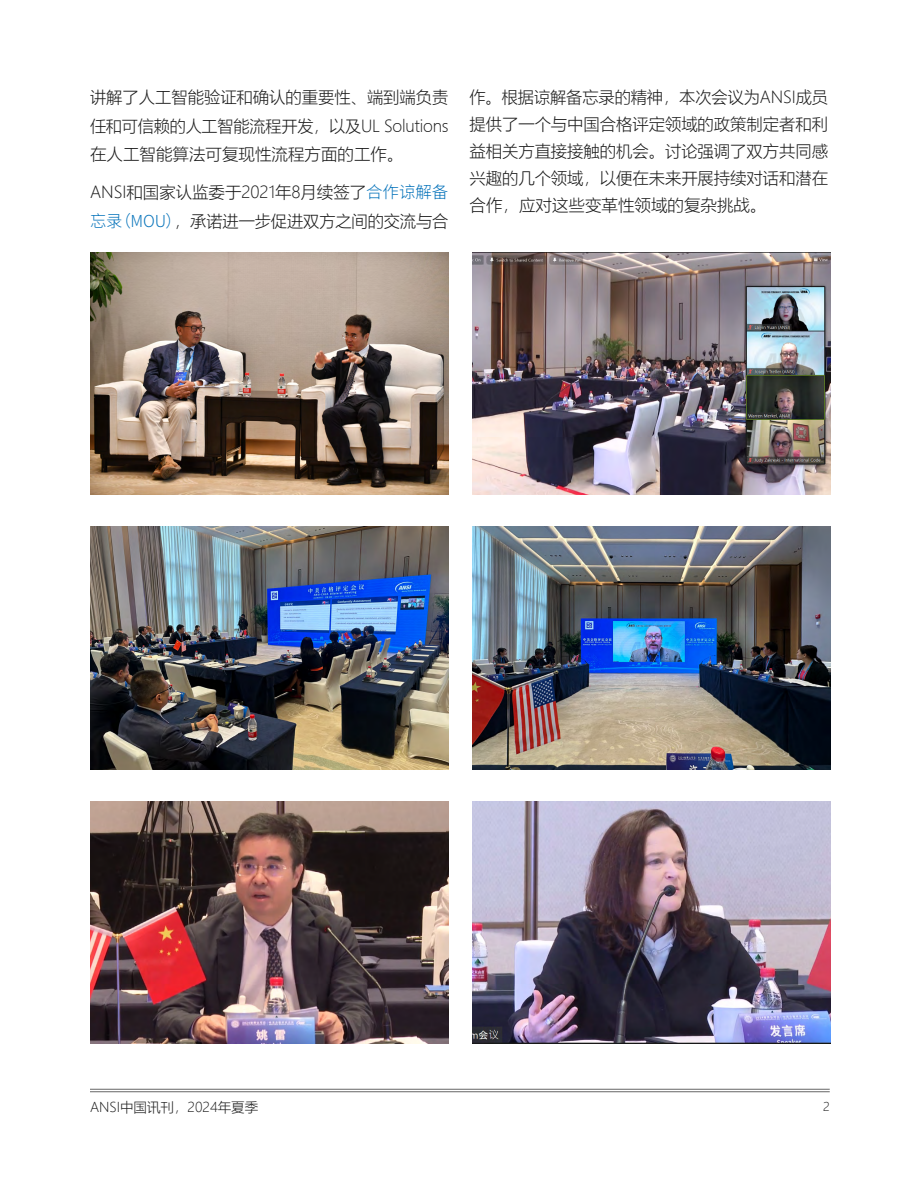
<style>
.page{position:relative;width:918px;height:1188px;background:#fff}
.page>*{position:absolute;margin:0;border:0;box-sizing:border-box;transform-origin:0 0}
.t1{font:16.5px/27px "Microsoft Ya Hei UI Light";letter-spacing:-.005em;color:#1a1a1a;text-align:justify}
.t2{font:13.5px "Microsoft Ya Hei UI Light";color:#1a1a1a}
.t3{font:12px "Microsoft Ya Hei UI Light";color:#1a1a1a}
.s1{font-family:"Noto Sans SC";font-weight:100;color:#0b76bc}
</style>
<div class="page">
<hr style="left:90px;top:1089px;width:740px;height:1px;background:#666">
<hr style="left:90px;top:1091px;width:740px;height:1px;background:#666">
<img style="left:90px;top:252px;width:358px;height:243px">
<img style="left:472px;top:252px;width:359px;height:243px">
<img style="left:472px;top:526px;width:359px;height:244px">
<img style="left:90px;top:526px;width:358px;height:244px">
<img style="left:90px;top:801px;width:358px;height:243px">
<img style="left:472px;top:801px;width:359px;height:243px">
<p class="t1" style="left:90px;top:83px;width:360px;line-height:28.7px">讲解了人工智能验证和确认的重要性、端到端负责任和可信赖的人工智能流程开发，以及UL Solutions在人工智能算法可复现性流程方面的工作。</p>
<p class="t1" style="left:90px;top:177px;width:360px;line-height:28.7px">ANSI和国家认监委于2021年8月续签了<span class="s1">合作谅解备忘录（MOU）</span>，承诺进一步促进双方之间的交流与合</p>
<p class="t1" style="left:470px;top:83px;width:360px">作。根据谅解备忘录的精神，本次会议为ANSI成员提供了一个与中国合格评定领域的政策制定者和利益相关方直接接触的机会。讨论强调了双方共同感兴趣的几个领域，以便在未来开展持续对话和潜在合作，应对这些变革性领域的复杂挑战。</p>
<p class="t2" style="left:90px;top:1099px;width:170px">ANSI中国讯刊，2024年夏季</p>
<p class="t3" style="left:823px;top:1099px;width:8px">2</p>
</div>
